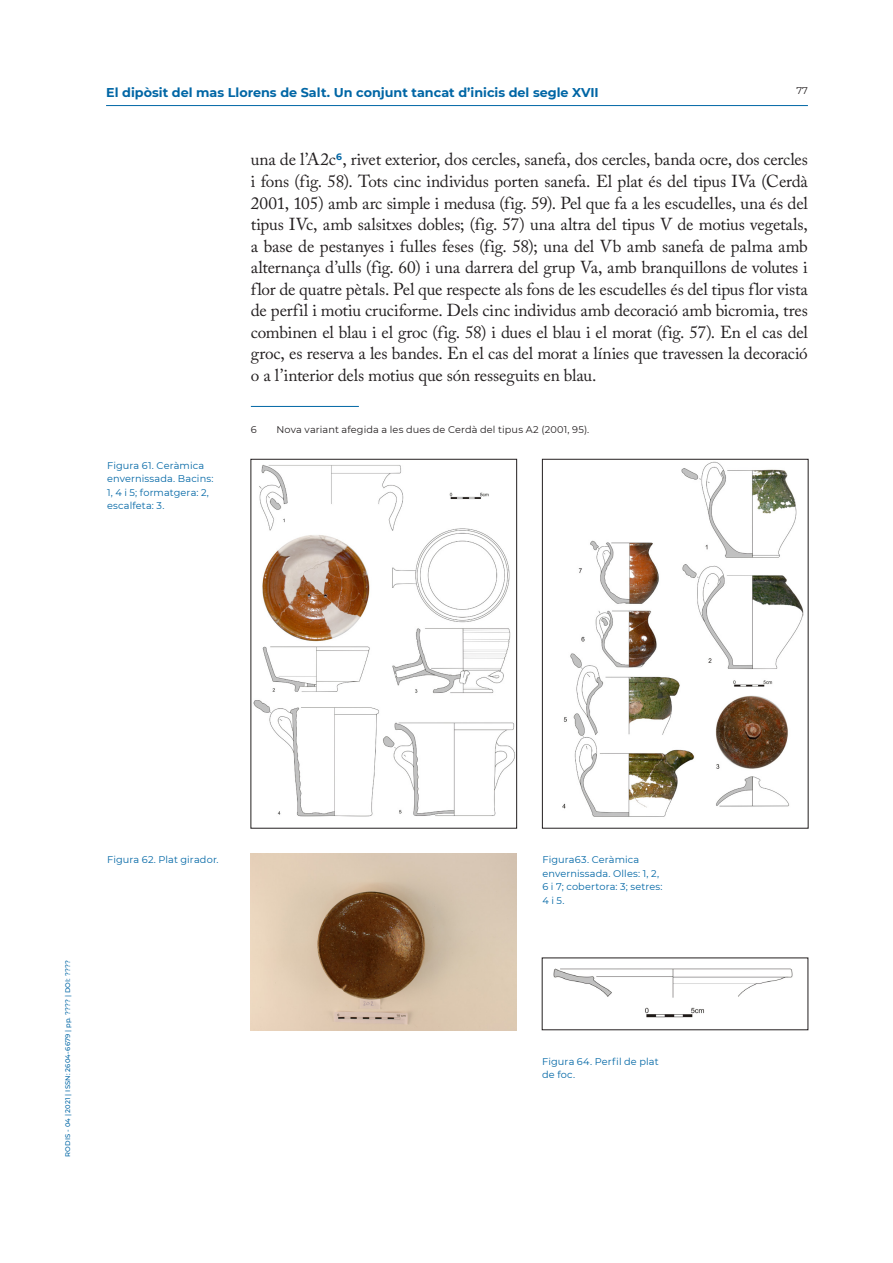
<style>
.page{position:relative;width:893px;height:1263px;background:#fff}
.page>*{position:absolute;margin:0;border:0;box-sizing:border-box;transform-origin:0 0}
.t1{font:17.25px/21.6px "Adobe Caslon Pro";letter-spacing:-.01em;color:#231f20;text-align:justify}
.t2{font:700 12.75px "Montserrat";color:#0166a5}
.Peu_foto{font:9.75px/13.5px "Montserrat";letter-spacing:.015em;color:#0166a5}
.Notapeu{font:9.75px "Montserrat";letter-spacing:.015em;color:#231f20}
.t3{font:500 6.75px "Montserrat";letter-spacing:.025em;color:#0166a5}
</style>
<div class="page">
<hr style="left:106px;top:105px;width:702px;height:1px;background:#0166a5">
<hr style="left:251px;top:406px;width:108px;height:1px;background:#0166a5">
<img style="left:251px;top:854px;width:266px;height:176px">
<img style="left:553px;top:968px;width:240px;height:50px">
<img style="left:253px;top:465px;width:262px;height:352px">
<div style="left:251px;top:459px;width:266px;height:369px;border:1px solid #231f20"></div>
<img style="left:562px;top:461px;width:242px;height:356px">
<div style="left:542px;top:459px;width:266px;height:369px;border:1px solid #231f20"></div>
<p class="t2" style="left:106px;top:84px;width:494px">El dipòsit del mas Llorens de Salt. Un conjunt tancat d’inicis del segle XVII</p>
<p class="Notapeu" style="left:796px;top:84px;width:13px">77</p>
<p class="Peu_foto" style="left:107px;top:458px;width:108px">Figura 61. Ceràmica envernissada. Bacins:<br>1, 4 i 5; formatgera: 2, escalfeta: 3.</p>
<p class="t1" style="left:251px;top:149px;width:559px">una de l’A2c<sup>6</sup>, rivet exterior, dos cercles, sanefa, dos cercles, banda ocre, dos cercles i fons (fig. 58). Tots cinc individus porten sanefa. El plat és del tipus IVa (Cerdà 2001, 105) amb arc simple i medusa (fig. 59). Pel que fa a les escudelles, una és del tipus IVc, amb salsitxes dobles; (fig. 57) una altra del tipus V de motius vegetals, a base de pestanyes i fulles feses (fig. 58); una del Vb amb sanefa de palma amb alternança d’ulls (fig. 60) i una darrera del grup Va, amb branquillons de volutes i flor de quatre pètals. Pel que respecte als fons de les escudelles és del tipus flor vista de perfil i motiu cruciforme. Dels cinc individus amb decoració amb bicromia, tres combinen el blau i el groc (fig. 58) i dues el blau i el morat (fig. 57). En el cas del groc, es reserva a les bandes. En el cas del morat a línies que travessen la decoració o a l’interior dels motius que són resseguits en blau.</p>
<p class="Notapeu" style="left:251px;top:422px;width:7px">6</p>
<p class="Notapeu" style="left:276px;top:422px;width:314px">Nova variant afegida a les dues de Cerdà del tipus A2 (2001, 95).</p>
<p class="Peu_foto" style="left:107px;top:852px;width:113px">Figura 62. Plat girador.</p>
<p class="t3" style="left:63px;top:1157px;width:198px;rotate:-90deg">RODIS - 04 | 2021 | ISSN: 2604-6679 | pp. ???? | DOI: ????</p>
<p class="Peu_foto" style="left:542px;top:853px;width:122px">Figura63. Ceràmica envernissada. Olles: 1, 2,<br>6 i 7; cobertora: 3; setres:<br>4 i 5.</p>
<p class="Peu_foto" style="left:542px;top:1054px;width:118px">Figura 64. Perfil de plat de foc.</p>
</div>
